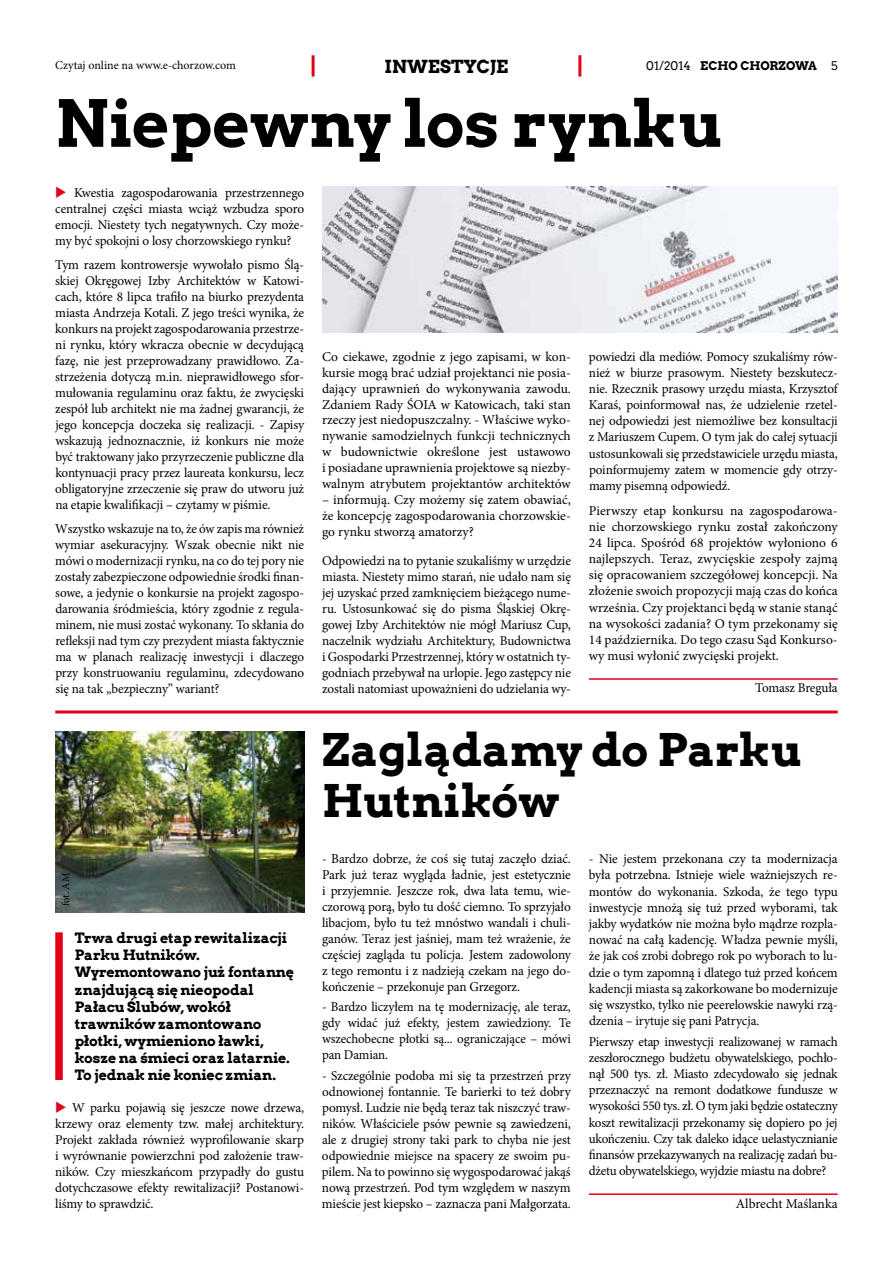
<style>
.page{position:relative;width:893px;height:1263px;background:#fff}
.page>*{position:absolute;margin:0;border:0;box-sizing:border-box;transform-origin:0 0}
.t1{font:700 64.5px "Arvo";color:#000}
.t2{font:700 45px/51px "Arvo";color:#000}
.t3{font:700 18px "Arvo";color:#000}
.t4{font:700 14.25px/17.1px "Arvo";letter-spacing:-.01em;color:#000}
.t5{font:13.5px/15.9px "Minion Pro";letter-spacing:-.01em;color:#000;text-align:justify}
.t6{font:13.5px/16px "Minion Pro";letter-spacing:-.01em;color:#000;text-align:justify;scale:.96 1}
.t7{font:12px "Minion Pro";color:#000}
.t8{font:700 12px "Arvo";letter-spacing:-.005em;color:#000}
.t9{font:10.5px "Minion Pro";color:#000}
.s1{font-weight:400}
.s2{color:#e2001a}
</style>
<div class="page">
<hr style="left:312px;top:55px;width:3px;height:22px;background:#e2001a">
<hr style="left:578px;top:55px;width:3px;height:22px;background:#e2001a">
<img style="left:55px;top:731px;width:249px;height:181px">
<hr style="left:55px;top:710px;width:783px;height:3px;background:#e2001a">
<img style="left:322px;top:186px;width:516px;height:147px">
<hr style="left:589px;top:1193px;width:249px;height:2px;background:#e2001a">
<hr style="left:589px;top:678px;width:249px;height:2px;background:#e2001a">
<div style="left:55px;top:932px;width:8px;height:148px;background:#e2001a"></div>
<div style="left:41px;top:859px;width:44px;height:67px;background:#fff;opacity:.78"></div>
<h3 class="t3" style="left:385px;top:56px;width:125px">INWESTYCJE</h3>
<p class="t7" style="left:55px;top:57px;width:182px">Czytaj online na www.e-chorzow.com</p>
<p class="t8" style="left:646px;top:59px;width:193px"><span class="s1">01/2014</span> ECHO CHORZOWA <span class="s1">5</span></p>
<h1 class="t1" style="left:55px;top:87px;width:669px">Niepewny los rynku</h1>
<p class="t5" style="left:55px;top:185px;width:250px"><span class="s2">◆</span> Kwestia zagospodarowania przestrzennego centralnej części miasta wciąż wzbudza sporo emocji. Niestety tych negatywnych. Czy może&shy;my być spokojni o losy chorzowskiego rynku?</p>
<p class="t5" style="left:55px;top:257px;width:250px">Tym razem kontrowersje wywołało pismo Ślą&shy;skiej Okręgowej Izby Architektów w Katowi&shy;cach, które 8 lipca trafiło na biurko prezydenta miasta Andrzeja Kotali. Z jego treści wynika, że konkurs na projekt zagospodarowania przestrze&shy;ni rynku, który wkracza obecnie w decydującą fazę, nie jest przeprowadzany prawidłowo. Za&shy;strzeżenia dotyczą m.in. nieprawidłowego sfor&shy;mułowania regulaminu oraz faktu, że zwycięski zespół lub architekt nie ma żadnej gwarancji, że jego koncepcja doczeka się realizacji. - Zapisy wskazują jednoznacznie, iż konkurs nie może być traktowany jako przyrzeczenie publiczne dla kontynuacji pracy przez laureata konkursu, lecz obligatoryjne zrzeczenie się praw do utworu już na etapie kwalifikacji – czytamy w piśmie.</p>
<p class="t5" style="left:55px;top:521px;width:250px">Wszystko wskazuje na to, że ów zapis ma również wymiar asekuracyjny. Wszak obecnie nikt nie mówi o modernizacji rynku, na co do tej pory nie zostały zabezpieczone odpowiednie środki finan&shy;sowe, a jedynie o konkursie na projekt zagospo&shy;darowania śródmieścia, który zgodnie z regula&shy;minem, nie musi zostać wykonany. To skłania do refleksji nad tym czy prezydent miasta faktycznie ma w planach realizację inwestycji i dlaczego przy konstruowaniu regulaminu, zdecydowano się na tak „bezpieczny” wariant?</p>
<p class="t9" style="left:59px;top:906px;width:34px;rotate:-90deg">fot. AM</p>
<p class="t4" style="left:75px;top:930px;width:221px">Trwa drugi etap rewitalizacji<br>Parku Hutników.<br>Wyremontowano już fontannę znajdującą się nieopodal<br>Pałacu Ślubów, wokół trawników zamontowano płotki, wymieniono ławki, kosze na śmieci oraz latarnie.<br>To jednak nie koniec zmian.</p>
<p class="t5" style="left:55px;top:1099px;width:250px"><span class="s2">◆</span> W parku pojawią się jeszcze nowe drzewa, krzewy oraz elementy tzw. małej architektury.<br>Projekt zakłada również wyprofilowanie skarp i wyrównanie powierzchni pod założenie traw&shy;ników. Czy mieszkańcom przypadły do gustu dotychczasowe efekty rewitalizacji? Postanowi&shy;liśmy to sprawdzić.</p>
<p class="t5" style="left:322px;top:348px;width:250px">Co ciekawe, zgodnie z jego zapisami, w kon&shy;kursie mogą brać udział projektanci nie posia&shy;dający uprawnień do wykonywania zawodu.<br>Zdaniem Rady ŚOIA w Katowicach, taki stan rzeczy jest niedopuszczalny. - Właściwe wyko&shy;nywanie samodzielnych funkcji technicznych w budownictwie określone jest ustawowo i posiadane uprawnienia projektowe są niezby&shy;walnym atrybutem projektantów architektów</p>
<p class="t5" style="left:322px;top:492px;width:250px">– informują. Czy możemy się zatem obawiać, że koncepcję zagospodarowania chorzowskie&shy;go rynku stworzą amatorzy?</p>
<p class="t5" style="left:322px;top:553px;width:250px">Odpowiedzi na to pytanie szukaliśmy w urzędzie miasta. Niestety mimo starań, nie udało nam się jej uzyskać przed zamknięciem bieżącego nume&shy;ru. Ustosunkować się do pisma Śląskiej Okrę&shy;gowej Izby Architektów nie mógł Mariusz Cup, naczelnik wydziału Architektury, Budownictwa i Gospodarki Przestrzennej, który w ostatnich ty&shy;godniach przebywał na urlopie. Jego zastępcy nie zostali natomiast upoważnieni do udzielania wy-</p>
<p class="t5" style="left:589px;top:348px;width:250px">powiedzi dla mediów. Pomocy szukaliśmy rów&shy;nież w biurze prasowym. Niestety bezskutecz&shy;nie. Rzecznik prasowy urzędu miasta, Krzysztof Karaś, poinformował nas, że udzielenie rzetel&shy;nej odpowiedzi jest niemożliwe bez konsultacji z Mariuszem Cupem. O tym jak do całej sytuacji ustosunkowali się przedstawiciele urzędu miasta, poinformujemy zatem w momencie gdy otrzy&shy;mamy pisemną odpowiedź.</p>
<p class="t5" style="left:589px;top:502px;width:250px">Pierwszy etap konkursu na zagospodarowa&shy;nie chorzowskiego rynku został zakończony 24 lipca. Spośród 68 projektów wyłoniono 6 najlepszych. Teraz, zwycięskie zespoły zajmą się opracowaniem szczegółowej koncepcji. Na złożenie swoich propozycji mają czas do końca września. Czy projektanci będą w stanie stanąć na wysokości zadania? O tym przekonamy się 14 października. Do tego czasu Sąd Konkurso&shy;wy musi wyłonić zwycięski projekt.</p>
<p class="t5" style="left:755px;top:680px;width:84px">Tomasz Breguła</p>
<h2 class="t2" style="left:322px;top:725px;width:481px">Zaglądamy do Parku<br>Hutników</h2>
<p class="t5" style="left:322px;top:851px;width:250px">- Bardzo dobrze, że coś się tutaj zaczęło dziać.<br>Park już teraz wygląda ładnie, jest estetycznie i przyjemnie. Jeszcze rok, dwa lata temu, wie&shy;czorową porą, było tu dość ciemno. To sprzyjało libacjom, było tu też mnóstwo wandali i chuli&shy;ganów. Teraz jest jaśniej, mam też wrażenie, że częściej zagląda tu policja. Jestem zadowolony z tego remontu i z nadzieją czekam na jego do&shy;kończenie – przekonuje pan Grzegorz.</p>
<p class="t6" style="left:322px;top:999px;width:261px">- Bardzo liczyłem na tę modernizację, ale teraz, gdy widać już efekty, jestem zawiedziony. Te wszechobecne płotki są... ograniczające – mówi pan Damian.</p>
<p class="t5" style="left:322px;top:1067px;width:250px">- Szczególnie podoba mi się ta przestrzeń przy odnowionej fontannie. Te barierki to też dobry pomysł. Ludzie nie będą teraz tak niszczyć traw&shy;ników. Właściciele psów pewnie są zawiedzeni, ale z drugiej strony taki park to chyba nie jest odpowiednie miejsce na spacery ze swoim pu&shy;pilem. Na to powinno się wygospodarować jakąś nową przestrzeń. Pod tym względem w naszym mieście jest kiepsko – zaznacza pani Małgorzata.</p>
<p class="t5" style="left:589px;top:851px;width:250px">- Nie jestem przekonana czy ta modernizacja była potrzebna. Istnieje wiele ważniejszych re&shy;montów do wykonania. Szkoda, że tego typu inwestycje mnożą się tuż przed wyborami, tak jakby wydatków nie można było mądrze rozpla&shy;nować na całą kadencję. Władza pewnie myśli, że jak coś zrobi dobrego rok po wyborach to lu&shy;dzie o tym zapomną i dlatego tuż przed końcem kadencji miasta są zakorkowane bo modernizuje się wszystko, tylko nie peerelowskie nawyki rzą&shy;dzenia – irytuje się pani Patrycja.</p>
<p class="t5" style="left:589px;top:1033px;width:250px">Pierwszy etap inwestycji realizowanej w ramach zeszłorocznego budżetu obywatelskiego, pochło&shy;nął 500 tys. zł. Miasto zdecydowało się jednak przeznaczyć na remont dodatkowe fundusze w wysokości 550 tys. zł. O tym jaki będzie ostateczny koszt rewitalizacji przekonamy się dopiero po jej ukończeniu. Czy tak daleko idące uelastycznianie finansów przekazywanych na realizację zadań bu&shy;dżetu obywatelskiego, wyjdzie miastu na dobre?</p>
<p class="t5" style="left:736px;top:1195px;width:103px">Albrecht Maślanka</p>
</div>
